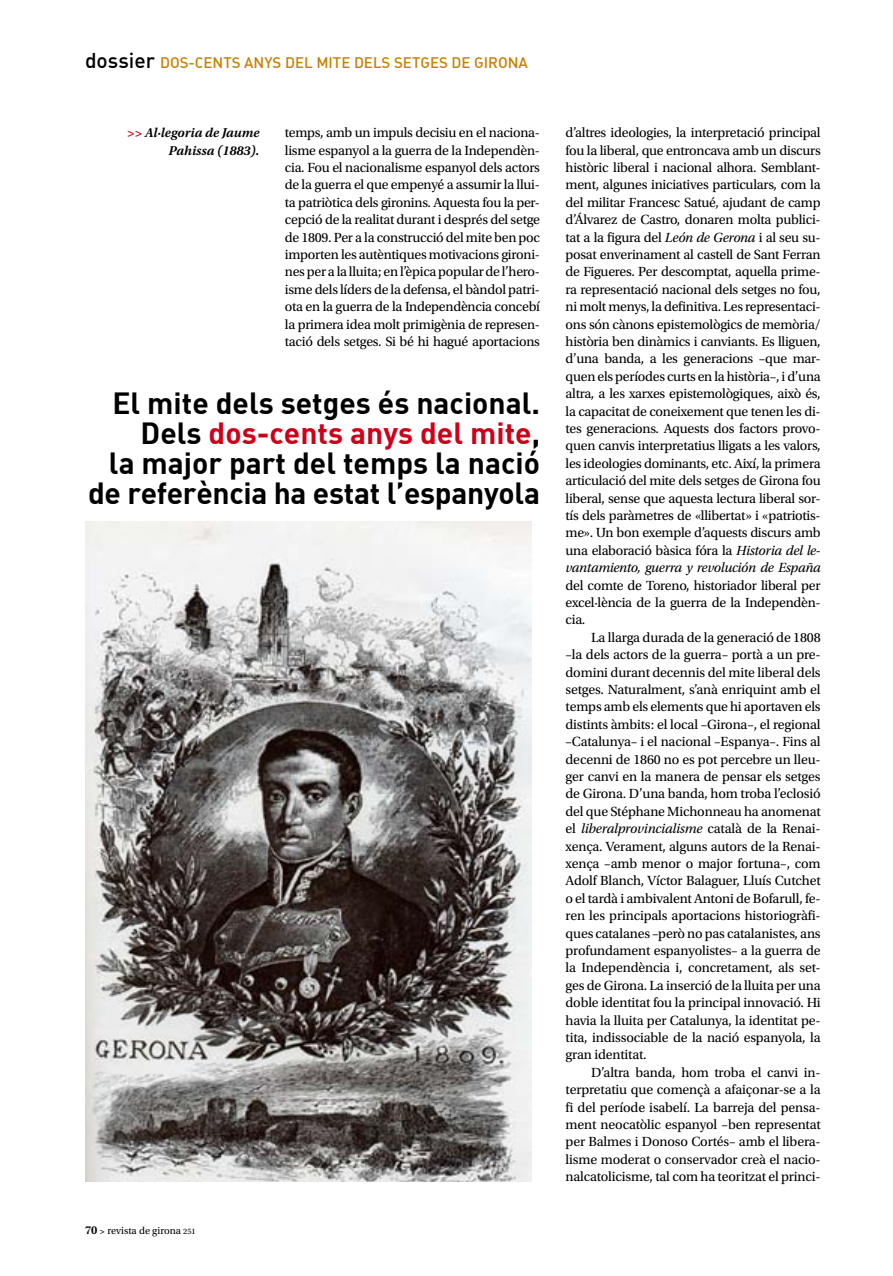
<style>
.page{position:relative;width:893px;height:1276px;background:#fff}
.page>*{position:absolute;margin:0;border:0;box-sizing:border-box;transform-origin:0 0}
.t1{font:30px/30px "DIN Bold";color:#000;text-align:right}
.t2{font:15px "DIN Medium Alternate";color:#c68100}
.t3{font:13.95px/17.4px "Utopia Std";letter-spacing:-.02em;color:#000;text-align:justify}
.t4{font:italic 600 13.5px/17.4px "Utopia Std";color:#000;text-align:right}
.t5{font:10.5px "Utopia Std";color:#000}
.s1{font-size:21px;color:#000}
.s2{font-style:italic}
.s3{color:#ce0019}
.s4{font-weight:600;font-size:12px}
.s5{font-weight:600;font-size:9px}
.s6{font-size:8.25px}
</style>
<div class="page">
<img style="left:85px;top:521px;width:446px;height:660px">
<p class="t2" style="left:85px;top:53px;width:129px"><span class="s1">DOSSIER</span> DOS-CENTS</p>
<p class="t2" style="left:244px;top:53px;width:82px">ANYSDEL MITE</p>
<p class="t2" style="left:354px;top:53px;width:50px">DELSSETGES</p>
<p class="t2" style="left:451px;top:53px;width:42px">DE GIRONA</p>
<p class="t3" style="left:285px;top:124px;width:257px">temps, amb un impuls decisiu en el naciona&shy;lisme espanyol a la guerra de la Independèn&shy;cia. Fou el nacionalisme espanyol dels actors de la guerra el que empenyé a assumir la llui&shy;ta patriòtica dels gironins. Aquesta fou la per&shy;cepció de la realitat durant i després del setge de 1809. Per a la construcció del mite ben poc importen les autèntiques motivacions gironi&shy;nes per a la lluita; en l’èpica popular de l’hero&shy;isme dels líders de la defensa, el bàndol patri&shy;ota en la guerra de la Independència concebí la primera idea molt primigènia de represen&shy;tació dels setges. Si bé hi hagué aportacions</p>
<p class="t3" style="left:566px;top:124px;width:257px">d’altres ideologies, la interpretació principal fou la liberal, que entroncava amb un discurs històric liberal i nacional alhora. Semblant&shy;ment, algunes iniciatives particulars, com la del militar Francesc Satué, ajudant de camp d’Álvarez de Castro, donaren molta publici&shy;tat a la figura del <span class="s2">León de Gerona</span> i al seu su&shy;posat enverinament al castell de Sant Ferran de Figueres. Per descomptat, aquella prime&shy;ra representació nacional dels setges no fou, ni molt menys, la definitiva. Les representaci&shy;ons són cànons epistemològics de memòria/ història ben dinàmics i canviants. Es lliguen, d’una banda, a les generacions –que mar&shy;quen els períodes curts en la història–, i d’una altra, a les xarxes epistemològiques, això és, la capacitat de coneixement que tenen les di&shy;tes generacions. Aquests dos factors provo&shy;quen canvis interpretatius lligats a les valors, les ideologies dominants, etc. Així, la primera articulació del mite dels setges de Girona fou liberal, sense que aquesta lectura liberal sor&shy;tís dels paràmetres de «llibertat» i «patriotis&shy;me». Un bon exemple d’aquests discurs amb una elaboració bàsica fóra la <span class="s2">Historia del le&shy;vantamiento, guerra y revolución de España</span></p>
<p class="t3" style="left:566px;top:577px;width:257px">del comte de Toreno, historiador liberal per excel·lència de la guerra de la Independèn&shy;cia.</p>
<p class="t3" style="left:566px;top:629px;width:257px;text-indent:26px">La llarga durada de la generació de 1808 –la dels actors de la guerra– portà a un pre&shy;domini durant decennis del mite liberal dels setges. Naturalment, s’anà enriquint amb el temps amb els elements que hi aportaven els distints àmbits: el local –Girona–, el regional –Catalunya– i el nacional –Espanya–. Fins al decenni de 1860 no es pot percebre un lleu&shy;ger canvi en la manera de pensar els setges de Girona. D’una banda, hom troba l’eclosió del que Stéphane Michonneau ha anomenat el <span class="s2">liberalprovincialisme</span> català de la Renai&shy;xença. Verament, alguns autors de la Renai&shy;xença –amb menor o major fortuna–, com Adolf Blanch, Víctor Balaguer, Lluís Cutchet o el tardà i ambivalent Antoni de Bofarull, fe&shy;ren les principals aportacions historiogràfi&shy;ques catalanes –però no pas catalanistes, ans profundament espanyolistes– a la guerra de la Independència i, concretament, als set&shy;ges de Girona. La inserció de la lluita per una doble identitat fou la principal innovació. Hi havia la lluita per Catalunya, la identitat pe&shy;tita, indissociable de la nació espanyola, la gran identitat.</p>
<p class="t3" style="left:566px;top:1064px;width:257px;text-indent:26px">D’altra banda, hom troba el canvi in&shy;terpretatiu que començà a afaiçonar-se a la fi del període isabelí. La barreja del pensa&shy;ment neocatòlic espanyol –ben representat per Balmes i Donoso Cortés– amb el libera&shy;lisme moderat o conservador creà el nacio&shy;nalcatolicisme, tal com ha teoritzat el princi-</p>
<p class="t4" style="left:127px;top:124px;width:134px"><span class="s3">&gt;&gt;</span> Al·legoria de Jaume<br>Pahissa (1883).</p>
<h1 class="t1" style="left:88px;top:387px;width:453px">El mite dels setges és nacional.<br>Dels <span class="s3">dos-cents anys del mite</span>,<br>la major part del temps la nació de referència ha estat l’espanyola</h1>
<p class="t5" style="left:85px;top:1224px;width:112px"><span class="s4">70</span> <span class="s5">&gt;</span> revista de girona <span class="s6">251</span></p>
</div>
